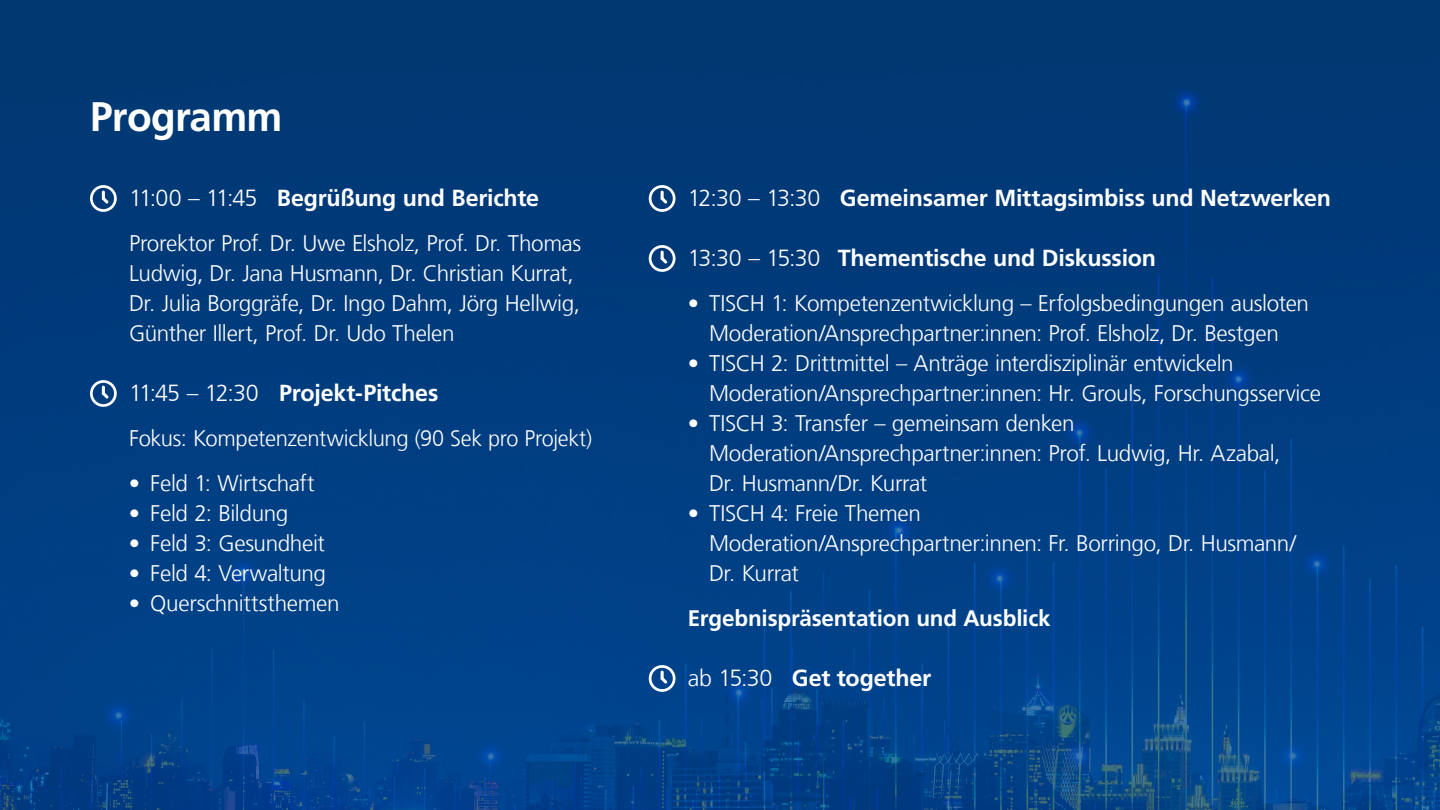
<style>
.page{position:relative;width:1440px;height:810px;background:#fff}
.page>*{position:absolute;margin:0;border:0;box-sizing:border-box;transform-origin:0 0}
.Headline{font:700 41.25px "Frutiger LT Com";letter-spacing:-.02em;color:#fff}
.Fließtext{font:700 23.25px "Frutiger LT Com";letter-spacing:-.01em;color:#fff}
.Fließtext-2{font:300 22.5px/30px "Frutiger LT Com";letter-spacing:-.015em;color:#fff}
.Fließtext-3{font:700 22.5px "Frutiger LT Com";letter-spacing:-.01em;color:#fff}
.s1{font-weight:300}
</style>
<div class="page">
<img style="left:0;top:0;width:1440px;height:810px">
<svg style="left:90px;top:185px;width:27px;height:27px"></svg>
<svg style="left:90px;top:380px;width:27px;height:27px"></svg>
<svg style="left:649px;top:185px;width:27px;height:27px"></svg>
<svg style="left:649px;top:245px;width:27px;height:27px"></svg>
<svg style="left:649px;top:665px;width:27px;height:27px"></svg>
<p class="Headline" style="left:90px;top:93px;width:194px">Programm</p>
<p class="Fließtext" style="left:129px;top:185px;width:412px"><span class="s1">11:00 – 11:45</span> Begrüßung und Berichte</p>
<p class="Fließtext-2" style="left:129px;top:229px;width:454px">Prorektor Prof. Dr. Uwe Elsholz, Prof. Dr. Thomas Ludwig, Dr. Jana Husmann, Dr. Christian Kurrat, Dr. Julia Borggräfe, Dr. Ingo Dahm, Jörg Hellwig, Günther Illert, Prof. Dr. Udo Thelen</p>
<p class="Fließtext" style="left:129px;top:380px;width:311px"><span class="s1">11:45 – 12:30</span> Projekt-Pitches</p>
<p class="Fließtext-2" style="left:129px;top:424px;width:465px">Fokus: Kompetenzentwicklung (90 Sek pro Projekt)</p>
<p class="Fließtext-2" style="left:129px;top:469px;width:187px">• Feld 1: Wirtschaft</p>
<p class="Fließtext-2" style="left:129px;top:499px;width:161px">• Feld 2: Bildung</p>
<p class="Fließtext-2" style="left:129px;top:529px;width:198px">• Feld 3: Gesundheit</p>
<p class="Fließtext-2" style="left:129px;top:559px;width:199px">• Feld 4: Verwaltung</p>
<p class="Fließtext-2" style="left:129px;top:589px;width:212px">• Querschnittsthemen</p>
<p class="Fließtext" style="left:688px;top:185px;width:645px"><span class="s1">12:30 – 13:30</span> Gemeinsamer Mittagsimbiss und Netzwerken</p>
<p class="Fließtext" style="left:688px;top:245px;width:470px"><span class="s1">13:30 – 15:30</span> Thementische und Diskussion</p>
<p class="Fließtext-2" style="left:688px;top:289px;width:623px;text-align:center">• TISCH 1: Kompetenzentwicklung – Erfolgsbedingungen ausloten<br>Moderation/Ansprechpartner:innen: Prof. Elsholz, Dr. Bestgen</p>
<p class="Fließtext-2" style="left:709px;top:349px;width:614px;text-indent:-21px">• TISCH 2: Drittmittel – Anträge interdisziplinär entwickeln<br>Moderation/Ansprechpartner:innen: Hr. Grouls, Forschungsservice</p>
<p class="Fließtext-2" style="left:709px;top:409px;width:573px;text-indent:-21px">• TISCH 3: Transfer – gemeinsam denken<br>Moderation/Ansprechpartner:innen: Prof. Ludwig, Hr. Azabal,<br>Dr. Husmann/Dr. Kurrat</p>
<p class="Fließtext-2" style="left:709px;top:499px;width:588px;text-indent:-21px">• TISCH 4: Freie Themen<br>Moderation/Ansprechpartner:innen: Fr. Borringo, Dr. Husmann/<br>Dr. Kurrat</p>
<p class="Fließtext-3" style="left:688px;top:605px;width:364px">Ergebnispräsentation und Ausblick</p>
<p class="Fließtext" style="left:688px;top:665px;width:245px"><span class="s1">ab 15:30</span> Get together</p>
</div>
